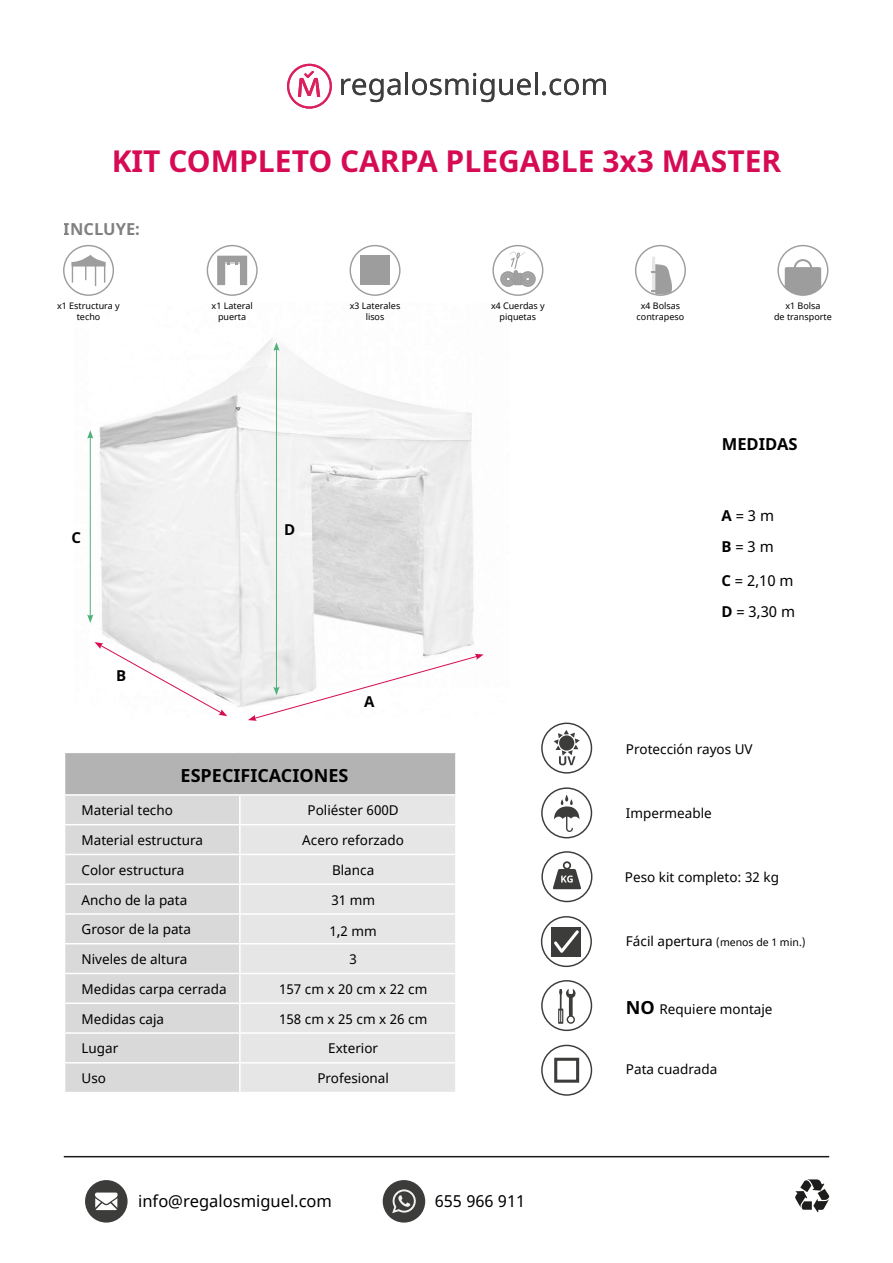
<style>
.page{position:relative;width:893px;height:1263px;background:#fff}
.page>*{position:absolute;margin:0;border:0;box-sizing:border-box;transform-origin:0 0}
.t1{font:700 30px "Noto Sans";color:#d60b53}
.t2{font:700 18px "Noto Sans";color:#000}
.t3{font:16.5px "Noto Sans";color:#000}
.t4{font:700 16.5px "Noto Sans";color:#000}
.t5{font:15px "Noto Sans";color:#000}
.t6{font:700 15px "Noto Sans";color:#000}
.t7{font:13.5px "Noto Sans";color:#000}
.t8{font:10.5px "Noto Sans";color:#000}
.t9{font:9px/10.8px "Noto Sans";color:#000;text-align:center}
.s1{font-size:15px}
.s2{font-weight:700}
.s3{font-size:13.5px}
.s4{font-weight:700;font-size:18px}
</style>
<div class="page">
<svg style="left:795px;top:1179px;width:34px;height:33px"></svg>
<div style="left:85px;top:1180px;width:43px;height:42px;background:#3c3c3b;border-radius:50%"></div>
<svg style="left:95px;top:1192px;width:23px;height:18px"></svg>
<div style="left:383px;top:1180px;width:42px;height:42px;background:#3c3c3b;border-radius:50%"></div>
<svg style="left:392px;top:1189px;width:24px;height:24px"></svg>
<hr style="left:64px;top:1156px;width:765px;height:1px;background:#1a1a1a">
<img style="left:89px;top:339px;width:387px;height:378px">
<svg style="left:541px;top:916px;width:51px;height:51px"></svg>
<svg style="left:541px;top:980px;width:51px;height:51px"></svg>
<svg style="left:541px;top:1045px;width:51px;height:51px"></svg>
<div style="left:554px;top:1058px;width:25px;height:25px;border:3px solid #3c3c3b"></div>
<svg style="left:541px;top:722px;width:51px;height:52px"></svg>
<svg style="left:541px;top:787px;width:51px;height:51px"></svg>
<svg style="left:541px;top:851px;width:51px;height:51px"></svg>
<svg style="left:341px;top:79px;width:59px;height:23px"></svg>
<hr style="left:405px;top:72px;width:3px;height:23px;background:#3e3e3f">
<svg style="left:412px;top:73px;width:119px;height:29px"></svg>
<hr style="left:535px;top:72px;width:2px;height:23px;background:#3e3e3f">
<svg style="left:542px;top:79px;width:64px;height:16px"></svg>
<svg style="left:287px;top:64px;width:45px;height:45px"></svg>
<div style="left:65px;top:752px;width:391px;height:43px;background:#b3b3b3"></div>
<div style="left:65px;top:796px;width:174px;height:296px;background:#d9d9d9"></div>
<div style="left:241px;top:796px;width:214px;height:296px;background:#e6e6e6"></div>
<hr style="left:64px;top:752px;width:176px;height:1px;background:#fff">
<hr style="left:240px;top:752px;width:217px;height:1px;background:#fff">
<hr style="left:455px;top:753px;width:2px;height:41px;background:#fff">
<hr style="left:64px;top:794px;width:176px;height:2px;background:#fff">
<hr style="left:240px;top:794px;width:217px;height:2px;background:#fff">
<hr style="left:64px;top:824px;width:176px;height:1px;background:#fff">
<hr style="left:240px;top:824px;width:217px;height:1px;background:#fff">
<hr style="left:64px;top:854px;width:176px;height:1px;background:#fff">
<hr style="left:240px;top:854px;width:217px;height:1px;background:#fff">
<hr style="left:64px;top:883px;width:176px;height:2px;background:#fff">
<hr style="left:240px;top:883px;width:217px;height:2px;background:#fff">
<hr style="left:64px;top:913px;width:176px;height:2px;background:#fff">
<hr style="left:240px;top:913px;width:217px;height:2px;background:#fff">
<hr style="left:64px;top:943px;width:176px;height:1px;background:#fff">
<hr style="left:240px;top:943px;width:217px;height:1px;background:#fff">
<hr style="left:64px;top:973px;width:176px;height:1px;background:#fff">
<hr style="left:240px;top:973px;width:217px;height:1px;background:#fff">
<hr style="left:64px;top:1002px;width:176px;height:2px;background:#fff">
<hr style="left:240px;top:1002px;width:217px;height:2px;background:#fff">
<hr style="left:64px;top:1032px;width:176px;height:2px;background:#fff">
<hr style="left:240px;top:1032px;width:217px;height:2px;background:#fff">
<hr style="left:64px;top:1062px;width:176px;height:1px;background:#fff">
<hr style="left:240px;top:1062px;width:217px;height:1px;background:#fff">
<svg style="left:63px;top:245px;width:51px;height:51px"></svg>
<svg style="left:207px;top:245px;width:51px;height:51px"></svg>
<svg style="left:350px;top:245px;width:51px;height:51px"></svg>
<div style="left:360px;top:256px;width:30px;height:29px;background:#9d9d9d"></div>
<svg style="left:492px;top:245px;width:51px;height:51px"></svg>
<svg style="left:635px;top:245px;width:51px;height:51px"></svg>
<svg style="left:777px;top:245px;width:51px;height:51px"></svg>
<svg style="left:95px;top:642px;width:132px;height:74px"></svg>
<hr style="left:90px;top:436px;width:1px;height:181px;background:#50b17a">
<svg style="left:87px;top:430px;width:6px;height:9px"></svg>
<svg style="left:87px;top:614px;width:6px;height:9px"></svg>
<hr style="left:276px;top:348px;width:1px;height:341px;background:#50b17a">
<svg style="left:273px;top:342px;width:7px;height:9px"></svg>
<svg style="left:248px;top:654px;width:236px;height:67px"></svg>
<p class="t1" style="left:112px;top:140px;width:671px">KIT COMPLETO CARPA PLEGABLE 3x3 MASTER</p>
<p class="t4" style="left:64px;top:218px;width:78px">INCLUYE:</p>
<p class="t9" style="left:57px;top:301px;width:64px">x1 Estructura y techo</p>
<p class="t9" style="left:212px;top:301px;width:43px">x1 Lateral puerta</p>
<p class="t9" style="left:350px;top:301px;width:52px">x3 Laterales</p>
<p class="t9" style="left:366px;top:312px;width:20px">lisos</p>
<p class="t9" style="left:491px;top:301px;width:55px">x4 Cuerdas y</p>
<p class="t9" style="left:500px;top:312px;width:38px">piquetas</p>
<p class="t6" style="left:71px;top:527px;width:11px">C</p>
<p class="t6" style="left:116px;top:665px;width:12px">B</p>
<p class="t6" style="left:284px;top:519px;width:13px">D</p>
<p class="t6" style="left:364px;top:691px;width:12px">A</p>
<p class="t2" style="left:181px;top:762px;width:169px">ESPECIFICACIONES</p>
<p class="t7" style="left:82px;top:801px;width:93px">Material techo</p>
<p class="t7" style="left:308px;top:801px;width:93px">Poliéster 600D</p>
<p class="t7" style="left:82px;top:831px;width:123px">Material estructura</p>
<p class="t7" style="left:302px;top:831px;width:103px">Acero reforzado</p>
<p class="t7" style="left:82px;top:861px;width:105px">Color estructura</p>
<p class="t7" style="left:332px;top:861px;width:44px">Blanca</p>
<p class="t7" style="left:82px;top:890px;width:107px">Ancho de la pata</p>
<p class="t7" style="left:331px;top:890px;width:45px">31 mm</p>
<p class="t7" style="left:82px;top:920px;width:111px">Grosor de la pata</p>
<p class="t7" style="left:329px;top:922px;width:49px">1<span class="s1">,</span>2 mm</p>
<p class="t7" style="left:82px;top:950px;width:107px">Niveles de altura</p>
<p class="t7" style="left:349px;top:950px;width:9px">3</p>
<p class="t7" style="left:82px;top:980px;width:147px">Medidas carpa cerrada</p>
<p class="t7" style="left:279px;top:980px;width:150px">157 cm x 20 cm x 22 cm</p>
<p class="t7" style="left:82px;top:1009px;width:84px">Medidas caja</p>
<p class="t7" style="left:279px;top:1009px;width:150px">158 cm x 25 cm x 26 cm</p>
<p class="t7" style="left:82px;top:1039px;width:38px">Lugar</p>
<p class="t7" style="left:328px;top:1039px;width:51px">Exterior</p>
<p class="t7" style="left:82px;top:1069px;width:26px">Uso</p>
<p class="t7" style="left:317px;top:1069px;width:73px">Profesional</p>
<p class="t3" style="left:138px;top:1190px;width:195px">info@regalosmiguel.com</p>
<p class="t3" style="left:435px;top:1190px;width:92px">655 966 911</p>
<p class="t9" style="left:641px;top:301px;width:41px">x4 Bolsas</p>
<p class="t9" style="left:637px;top:312px;width:49px">contrapeso</p>
<p class="t9" style="left:785px;top:301px;width:37px">x1 Bolsa</p>
<p class="t9" style="left:774px;top:312px;width:59px">de transporte</p>
<p class="t4" style="left:722px;top:433px;width:77px">MEDIDAS</p>
<p class="t5" style="left:721px;top:505px;width:54px"><span class="s2">A</span> = 3 m</p>
<p class="t5" style="left:721px;top:536px;width:54px"><span class="s2">B</span> = 3 m</p>
<p class="t5" style="left:721px;top:570px;width:74px"><span class="s2">C</span> = 2,10 m</p>
<p class="t5" style="left:721px;top:601px;width:75px"><span class="s2">D</span> = 3,30 m</p>
<p class="t7" style="left:626px;top:740px;width:128px">Protección rayos UV</p>
<p class="t7" style="left:626px;top:804px;width:87px">Impermeable</p>
<p class="t7" style="left:625px;top:867px;width:156px">Peso kit completo: 32 kg</p>
<p class="t8" style="left:626px;top:935px;width:181px"><span class="s3">Fácil apertura</span> (menos de 1 min.)</p>
<p class="t7" style="left:626px;top:1000px;width:148px"><span class="s4">NO</span> Requiere montaje</p>
<p class="t7" style="left:626px;top:1060px;width:93px">Pata cuadrada</p>
</div>
